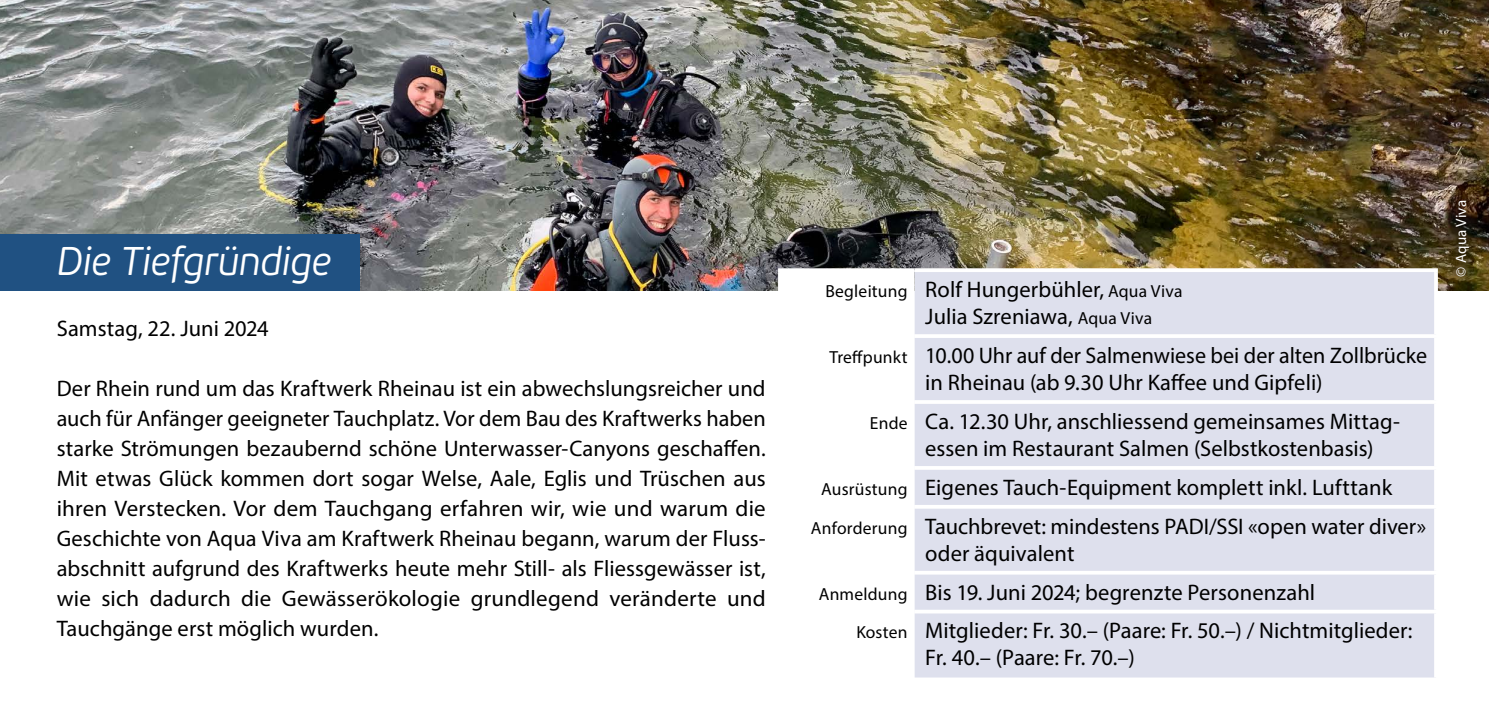
<style>
.page{position:relative;width:1489px;height:713px;background:#fff}
.page>*{position:absolute;margin:0;border:0;box-sizing:border-box;transform-origin:0 0}
.t1{font:italic 300 40px "PF Beau Sans Pro";letter-spacing:-.005em;color:#fff}
.t2{font:22.5px/30px "Myriad Pro";color:#000}
.t3{font:17.5px "Myriad Pro";letter-spacing:.015em;color:#000}
.t4{font:15px "Myriad Pro";letter-spacing:.01em;color:#fff}
.s1{font-size:22.5px}
.s2{font-size:17.5px}
</style>
<div class="page">
<img style="left:0;top:0;width:1488px;height:291px">
<div style="left:1442px;top:188px;width:39px;height:100px;background:#000;opacity:.3"></div>
<div style="left:0;top:234px;width:359px;height:57px;background:#205182"></div>
<svg style="left:781px;top:272px;width:133px;height:19px"></svg>
<div style="left:914px;top:272px;width:519px;height:405px;background:#dee0ed"></div>
<hr style="left:914px;top:400px;width:523px;height:3px;background:#fff">
<hr style="left:914px;top:466px;width:523px;height:3px;background:#fff">
<svg style="left:914px;top:504px;width:520px;height:4px"></svg>
<svg style="left:914px;top:570px;width:520px;height:4px"></svg>
<svg style="left:914px;top:609px;width:520px;height:4px"></svg>
<svg style="left:1433px;top:338px;width:1px;height:62px"></svg>
<svg style="left:1433px;top:404px;width:1px;height:62px"></svg>
<svg style="left:1433px;top:470px;width:1px;height:34px"></svg>
<svg style="left:1433px;top:508px;width:1px;height:62px"></svg>
<svg style="left:1433px;top:574px;width:1px;height:35px"></svg>
<svg style="left:1433px;top:613px;width:1px;height:64px"></svg>
<svg style="left:778px;top:268px;width:136px;height:4px"></svg>
<hr style="left:778px;top:272px;width:3px;height:62px;background:#fff">
<svg style="left:914px;top:268px;width:523px;height:4px"></svg>
<svg style="left:1433px;top:272px;width:4px;height:62px"></svg>
<hr style="left:914px;top:334px;width:523px;height:4px;background:#fff">
<h1 class="t1" style="left:57px;top:238px;width:276px">Die Tiefgründige</h1>
<p class="t2" style="left:57px;top:313px;width:213px">Samstag, 22. Juni 2024</p>
<p class="t2" style="left:57px;top:373px;width:710px;text-align:justify">Der Rhein rund um das Kraftwerk Rheinau ist ein abwechslungsreicher und auch für Anfänger geeigneter Tauchplatz. Vor dem Bau des Kraftwerks haben starke Strömungen bezaubernd schöne Unterwasser-Canyons geschaffen.<br>Mit etwas Glück kommen dort sogar Welse, Aale, Eglis und Trüschen aus ihren Verstecken. Vor dem Tauchgang erfahren wir, wie und warum die Geschichte von Aqua Viva am Kraftwerk Rheinau begann, warum der Fluss&shy;abschnitt aufgrund des Kraftwerks heute mehr Still- als Fliessgewässer ist, wie sich dadurch die Gewässerökologie grundlegend veränderte und Tauchgänge erst möglich wurden.</p>
<p class="t3" style="left:825px;top:280px;width:359px">Begleitung <span class="s1">Rolf Hungerbühler,</span> Aqua Viva</p>
<p class="t2" style="left:829px;top:296px;width:599px;line-height:38.8px;text-indent:96px">Julia Szreniawa, <span class="s2">Aqua Viva<br>Treffpunkt</span> 10.00 Uhr auf der Salmenwiese bei der alten Zollbrücke</p>
<p class="t2" style="left:869px;top:362px;width:531px;line-height:38.8px;text-indent:55px">in Rheinau (ab 9.30 Uhr Kaffee und Gipfeli)<br><span class="s2">Ende</span> Ca. 12.30 Uhr, anschliessend gemeinsames Mittag-</p>
<p class="t2" style="left:925px;top:432px;width:449px">essen im Restaurant Salmen (Selbstkostenbasis)</p>
<p class="t2" style="left:821px;top:471px;width:572px"><span class="s2">Ausrüstung</span> Eigenes Tauch-Equipment komplett inkl. Lufttank</p>
<p class="t2" style="left:810px;top:510px;width:617px"><span class="s2">Anforderung</span> Tauchbrevet: mindestens PADI/SSI «open water diver»</p>
<p class="t2" style="left:925px;top:537px;width:151px">oder äquivalent</p>
<p class="t2" style="left:818px;top:576px;width:498px"><span class="s2">Anmeldung</span> Bis 19. Juni 2024; begrenzte Personenzahl</p>
<p class="t2" style="left:856px;top:615px;width:557px"><span class="s2">Kosten</span> Mitglieder: Fr. 30.– (Paare: Fr. 50.–) / Nichtmitglieder:</p>
<p class="t2" style="left:925px;top:642px;width:211px">Fr. 40.– (Paare: Fr. 70.–)</p>
<p class="t4" style="left:1451px;top:276px;width:78px;rotate:-90deg">© Aqua Viva</p>
</div>
